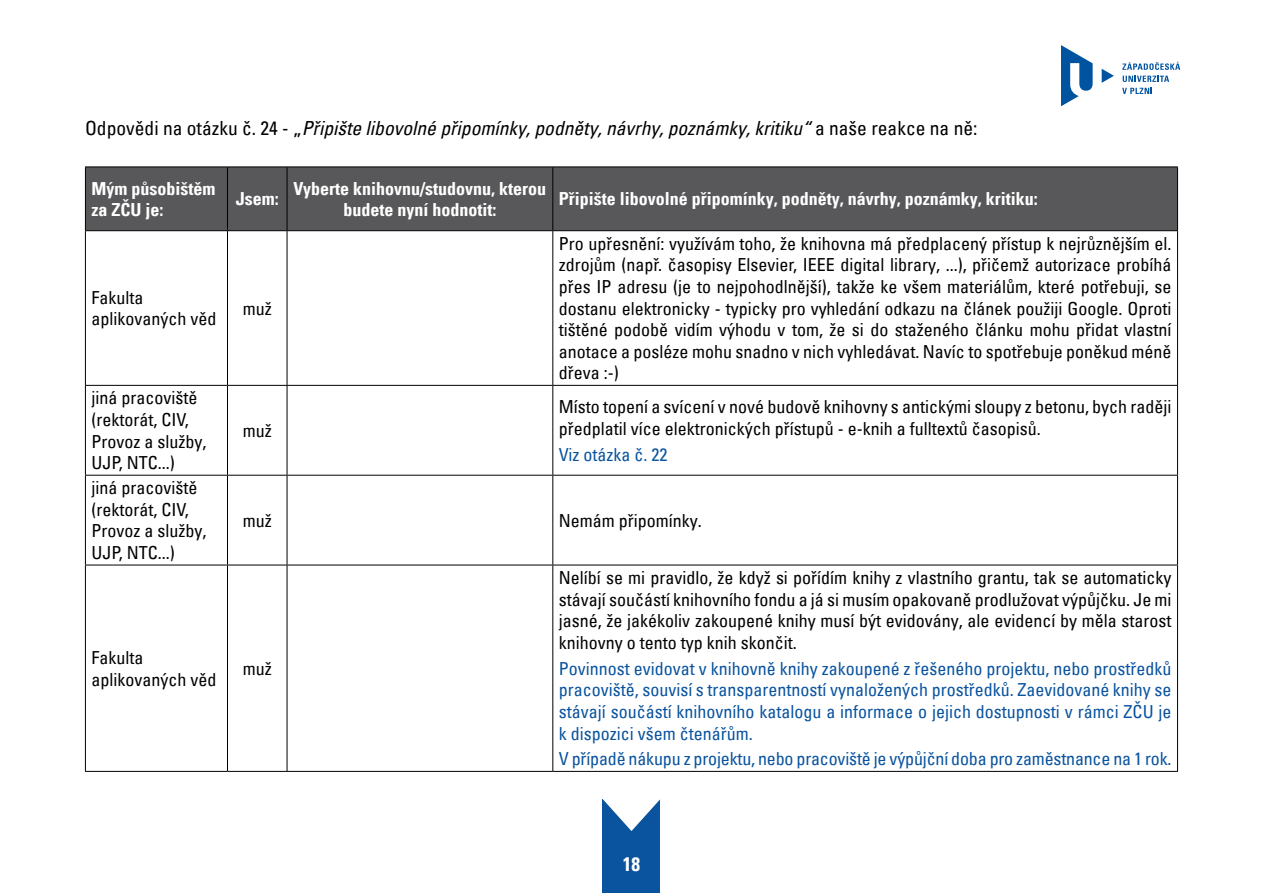
<style>
.page{position:relative;width:1263px;height:893px;background:#fff}
.page>*{position:absolute;margin:0;border:0;box-sizing:border-box;transform-origin:0 0}
.t1{font:19.5px "Univers Com 57 Condensed Obl";color:#000}
.t2{font:19.5px "Univers Com 67 Bold Cond";color:#fff}
.t3{font:condensed 18px/21.6px "Univers Com 57";color:#000}
.t4{font:condensed 18px/21.6px "Univers Com 57";letter-spacing:-.01em;color:#09539f;text-align:justify}
.t5{font:18px/21.6px "Univers Com 67 Bold Cond";color:#fff}
.s1{font-family:"Univers Com 57";font-stretch:condensed}
</style>
<div class="page">
<svg style="left:1102px;top:69px;width:12px;height:14px"></svg>
<svg style="left:1061px;top:45px;width:32px;height:61px"></svg>
<svg style="left:1123px;top:76px;width:46px;height:6px"></svg>
<svg style="left:1122px;top:88px;width:30px;height:6px"></svg>
<svg style="left:1122px;top:62px;width:58px;height:8px"></svg>
<div style="left:603px;top:799px;width:57px;height:94px;background:#09539f"></div>
<svg style="left:602px;top:799px;width:58px;height:33px"></svg>
<div style="left:86px;top:168px;width:1091px;height:62px;background:#58585a"></div>
<hr style="left:85px;top:167px;width:1px;height:63px;background:#000">
<hr style="left:85px;top:167px;width:142px;height:1px;background:#000">
<hr style="left:227px;top:167px;width:60px;height:1px;background:#000">
<hr style="left:287px;top:167px;width:266px;height:1px;background:#000">
<hr style="left:553px;top:167px;width:625px;height:1px;background:#000">
<hr style="left:85px;top:771px;width:142px;height:1px;background:#000">
<hr style="left:227px;top:771px;width:60px;height:1px;background:#000">
<hr style="left:287px;top:771px;width:266px;height:1px;background:#000">
<hr style="left:553px;top:771px;width:625px;height:1px;background:#000">
<hr style="left:85px;top:231px;width:1px;height:154px;background:#000">
<hr style="left:85px;top:386px;width:1px;height:89px;background:#000">
<hr style="left:85px;top:476px;width:1px;height:89px;background:#000">
<hr style="left:85px;top:565px;width:1px;height:206px;background:#000">
<hr style="left:85px;top:230px;width:142px;height:1px;background:#000">
<hr style="left:227px;top:230px;width:60px;height:1px;background:#000">
<hr style="left:287px;top:230px;width:266px;height:1px;background:#000">
<hr style="left:553px;top:230px;width:625px;height:1px;background:#000">
<hr style="left:85px;top:385px;width:142px;height:1px;background:#000">
<hr style="left:227px;top:385px;width:60px;height:1px;background:#000">
<hr style="left:287px;top:385px;width:266px;height:1px;background:#000">
<hr style="left:553px;top:385px;width:625px;height:1px;background:#000">
<hr style="left:85px;top:475px;width:142px;height:1px;background:#000">
<hr style="left:227px;top:475px;width:60px;height:1px;background:#000">
<hr style="left:287px;top:475px;width:266px;height:1px;background:#000">
<hr style="left:553px;top:475px;width:625px;height:1px;background:#000">
<hr style="left:85px;top:565px;width:142px;height:1px;background:#000">
<hr style="left:227px;top:565px;width:60px;height:1px;background:#000">
<hr style="left:287px;top:565px;width:266px;height:1px;background:#000">
<hr style="left:553px;top:565px;width:625px;height:1px;background:#000">
<hr style="left:227px;top:167px;width:1px;height:63px;background:#000">
<hr style="left:287px;top:167px;width:1px;height:63px;background:#000">
<hr style="left:552px;top:167px;width:1px;height:63px;background:#000">
<hr style="left:1177px;top:167px;width:1px;height:63px;background:#000">
<hr style="left:227px;top:231px;width:1px;height:154px;background:#000">
<hr style="left:287px;top:231px;width:1px;height:154px;background:#000">
<hr style="left:552px;top:231px;width:1px;height:154px;background:#000">
<hr style="left:1177px;top:231px;width:1px;height:154px;background:#000">
<hr style="left:227px;top:386px;width:1px;height:89px;background:#000">
<hr style="left:287px;top:386px;width:1px;height:89px;background:#000">
<hr style="left:552px;top:386px;width:1px;height:89px;background:#000">
<hr style="left:1177px;top:386px;width:1px;height:89px;background:#000">
<hr style="left:227px;top:476px;width:1px;height:89px;background:#000">
<hr style="left:287px;top:476px;width:1px;height:89px;background:#000">
<hr style="left:552px;top:476px;width:1px;height:89px;background:#000">
<hr style="left:1177px;top:476px;width:1px;height:89px;background:#000">
<hr style="left:227px;top:565px;width:1px;height:206px;background:#000">
<hr style="left:287px;top:565px;width:1px;height:206px;background:#000">
<hr style="left:552px;top:565px;width:1px;height:206px;background:#000">
<hr style="left:1177px;top:565px;width:1px;height:206px;background:#000">
<p class="t1" style="left:85px;top:115px;width:894px"><span class="s1">Odpovědi na otázku č. 24 - „</span>Připište libovolné připomínky, podněty, návrhy, poznámky, kritiku“ <span class="s1">a naše reakce na ně:</span></p>
<p class="t5" style="left:91px;top:177px;width:125px">Mým působištěm za ZČU je:</p>
<p class="t5" style="left:236px;top:188px;width:44px">Jsem:</p>
<p class="t5" style="left:294px;top:177px;width:254px;text-align:center">Vyberte knihovnu/studovnu, kterou budete nyní hodnotit:</p>
<p class="t5" style="left:559px;top:188px;width:480px">Připište libovolné připomínky, podněty, návrhy, poznámky, kritiku:</p>
<p class="t3" style="left:91px;top:286px;width:126px">Fakulta aplikovaných věd</p>
<p class="t3" style="left:243px;top:297px;width:30px">muž</p>
<p class="t3" style="left:91px;top:387px;width:116px">jiná pracoviště (rektorát, CIV,<br>Provoz a služby,<br>UJP, NTC...)</p>
<p class="t3" style="left:243px;top:419px;width:30px">muž</p>
<p class="t3" style="left:559px;top:232px;width:614px;text-align:justify">Pro upřesnění: využívám toho, že knihovna má předplacený přístup k nejrůznějším el. zdrojům (např. časopisy Elsevier, IEEE digital library, ...), přičemž autorizace probíhá přes IP adresu (je to nejpohodlnější), takže ke všem materiálům, které potřebuji, se dostanu elektronicky - typicky pro vyhledání odkazu na článek použiji Google. Oproti tištěné podobě vidím výhodu v tom, že si do staženého článku mohu přidat vlastní anotace a posléze mohu snadno v nich vyhledávat. Navíc to spotřebuje poněkud méně dřeva :-)</p>
<p class="t3" style="left:559px;top:396px;width:614px">Místo topení a svícení v nové budově knihovny s antickými sloupy z betonu, bych raději předplatil více elektronických přístupů - e-knih a fulltextů časopisů.</p>
<p class="t4" style="left:559px;top:443px;width:110px">Viz otázka č. 22</p>
<p class="t3" style="left:91px;top:477px;width:116px">jiná pracoviště (rektorát, CIV,<br>Provoz a služby,<br>UJP, NTC...)</p>
<p class="t3" style="left:243px;top:509px;width:30px">muž</p>
<p class="t3" style="left:559px;top:509px;width:144px">Nemám připomínky.</p>
<p class="t3" style="left:91px;top:646px;width:126px">Fakulta aplikovaných věd</p>
<p class="t3" style="left:243px;top:657px;width:30px">muž</p>
<p class="t3" style="left:559px;top:567px;width:614px;text-align:justify">Nelíbí se mi pravidlo, že když si pořídím knihy z vlastního grantu, tak se automaticky stávají součástí knihovního fondu a já si musím opakovaně prodlužovat výpůjčku. Je mi jasné, že jakékoliv zakoupené knihy musí být evidovány, ale evidencí by měla starost knihovny o tento typ knih skončit.</p>
<p class="t4" style="left:559px;top:657px;width:614px">Povinnost evidovat v knihovně knihy zakoupené z řešeného projektu, nebo prostředků pracoviště, souvisí s transparentností vynaložených prostředků. Zaevidované knihy se stávají součástí knihovního katalogu a informace o jejich dostupnosti v rámci ZČU je k dispozici všem čtenářům.</p>
<p class="t4" style="left:559px;top:748px;width:614px">V případě nákupu z projektu, nebo pracoviště je výpůjční doba pro zaměstnance na 1 rok.</p>
<p class="t2" style="left:623px;top:852px;width:19px">18</p>
</div>
